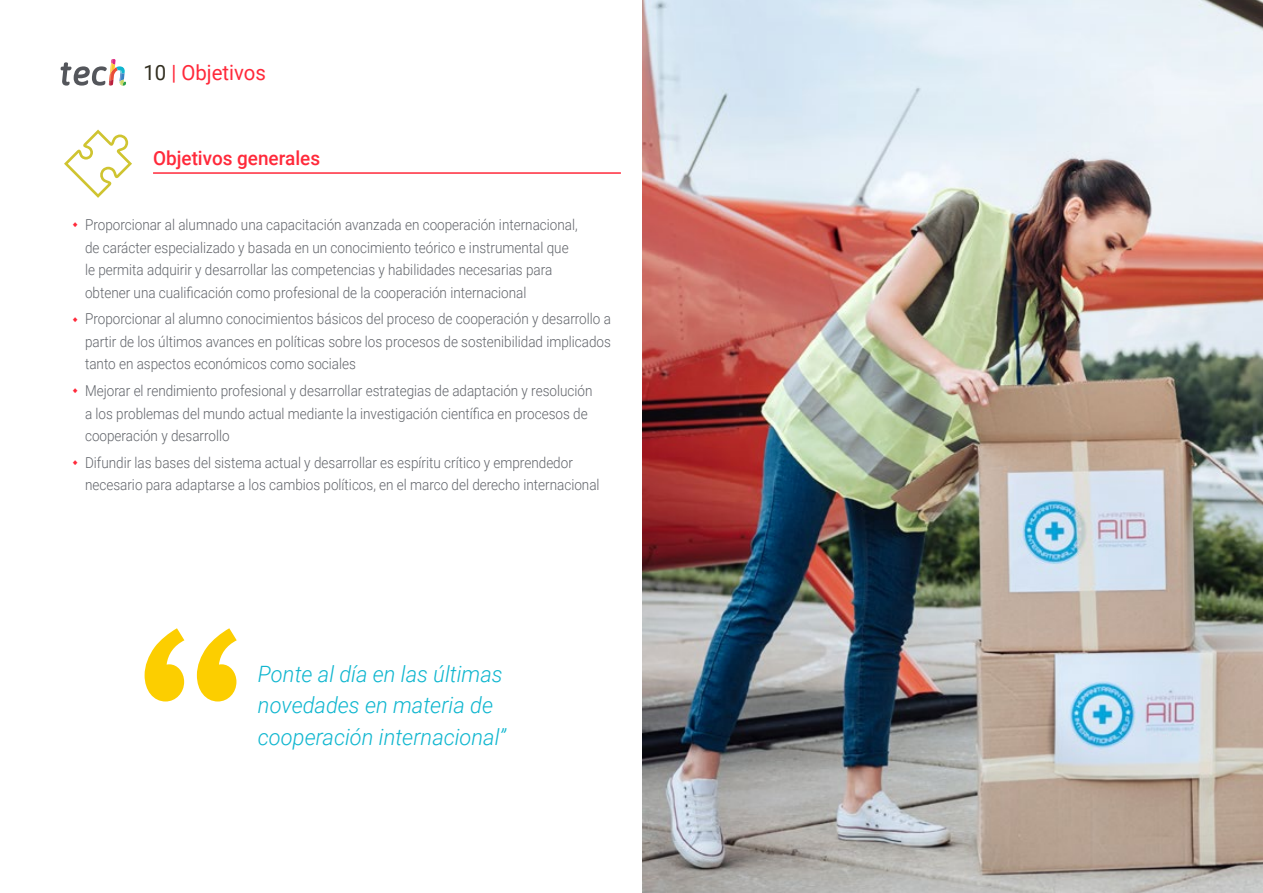
<style>
.page{position:relative;width:1263px;height:893px;background:#fff}
.page>*{position:absolute;margin:0;border:0;box-sizing:border-box;transform-origin:0 0}
.t1{font:italic 300 22.5px/31.5px "Roboto";color:#0fb6cf}
.t2{font:21px "Roboto";color:#ff293a}
.t3{font:500 19.5px "Roboto";color:#ff293a}
.t4{font:300 15px/22.5px "Roboto";color:#61646a;scale:.9 1}
.s1{color:#312e20}
</style>
<div class="page">
<img style="left:642px;top:0;width:621px;height:893px">
<hr style="left:153px;top:173px;width:468px;height:1px;background:#ff293a">
<svg style="left:64px;top:130px;width:68px;height:68px"></svg>
<svg style="left:145px;top:628px;width:92px;height:73px"></svg>
<svg style="left:61px;top:59px;width:65px;height:27px"></svg>
<h2 class="t2" style="left:144px;top:57px;width:124px"><span class="s1">10</span> | Objetivos</h2>
<h3 class="t3" style="left:153px;top:144px;width:169px">Objetivos generales</h3>
<p class="t4" style="left:85px;top:213px;width:549px">Proporcionar al alumnado una capacitación avanzada en cooperación internacional, de carácter especializado y basada en un conocimiento teórico e instrumental que le permita adquirir y desarrollar las competencias y habilidades necesarias para obtener una cualificación como profesional de la cooperación internacional</p>
<p class="t4" style="left:85px;top:307px;width:586px;text-align:justify">Proporcionar al alumno conocimientos básicos del proceso de cooperación y desarrollo a partir de los últimos avances en políticas sobre los procesos de sostenibilidad implicados tanto en aspectos económicos como sociales</p>
<p class="t4" style="left:85px;top:379px;width:565px">Mejorar el rendimiento profesional y desarrollar estrategias de adaptación y resolución a los problemas del mundo actual mediante la investigación científica en procesos de cooperación y desarrollo</p>
<p class="t4" style="left:85px;top:451px;width:573px">Difundir las bases del sistema actual y desarrollar es espíritu crítico y emprendedor necesario para adaptarse a los cambios políticos, en el marco del derecho internacional</p>
<h1 class="t1" style="left:258px;top:657px;width:250px">Ponte al día en las últimas novedades en materia de cooperación internacional”</h1>
</div>
